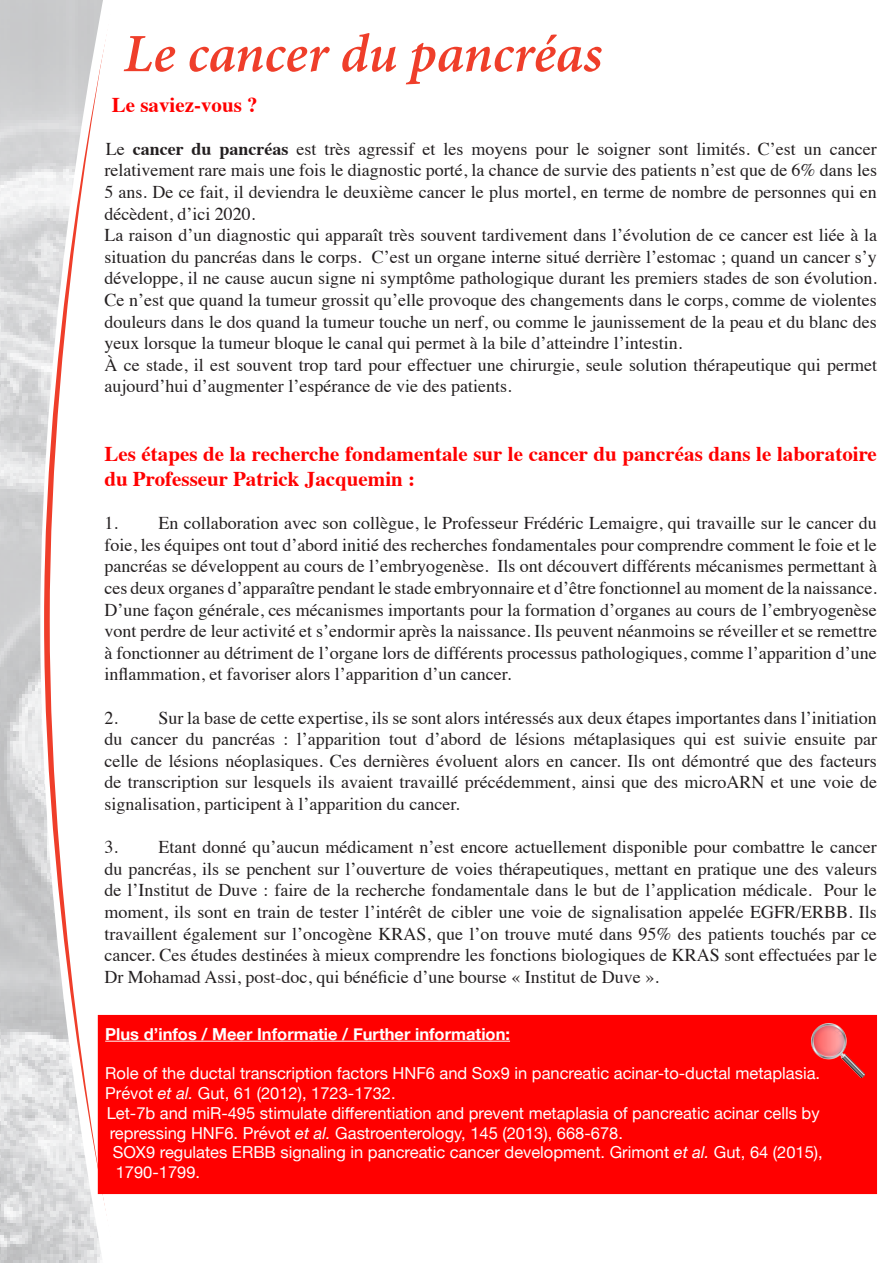
<style>
.page{position:relative;width:893px;height:1263px;background:#fff}
.page>*{position:absolute;margin:0;border:0;box-sizing:border-box;transform-origin:0 0}
.t1{font:italic 600 54px "Minion Pro";letter-spacing:-.005em;color:#ef3e2a}
.t2{font:700 21px/25.2px "Times";color:#f00}
.t3{font:18px/21.6px "Times";color:#231f20;text-align:justify}
.t4{font:16.5px/19.8px "Helvetica Neue";color:#fff}
.t5{font:700 16.5px "Helvetica Neue";color:#fff}
.s1{font-weight:700}
.s2{font-style:italic}
</style>
<div class="page">
<svg style="left:842px;top:1194px;width:35px;height:1px"></svg>
<img style="left:0;top:0;width:104px;height:1263px">
<div style="left:98px;top:1015px;width:779px;height:179px;background:#f00"></div>
<hr style="left:105px;top:1041px;width:405px;height:1px;background:#fff">
<img style="left:811px;top:1023px;width:54px;height:54px">
<p class="t1" style="left:124px;top:16px;width:480px">Le cancer du pancréas</p>
<p class="t2" style="left:112px;top:90px;width:147px">Le saviez-vous ?</p>
<p class="t3" style="left:104px;top:136px;width:774px">Le <span class="s1">cancer du pancréas</span> est très agressif et les moyens pour le soigner sont limités. C’est un cancer relativement rare mais une fois le diagnostic porté, la chance de survie des patients n’est que de 6% dans les 5 ans. De ce fait, il deviendra le deuxième cancer le plus mortel, en terme de nombre de personnes qui en décèdent, d’ici 2020.</p>
<p class="t3" style="left:104px;top:223px;width:774px">La raison d’un diagnostic qui apparaît très souvent tardivement dans l’évolution de ce cancer est liée à la situation du pancréas dans le corps. C’est un organe interne situé derrière l’estomac ; quand un cancer s’y développe, il ne cause aucun signe ni symptôme pathologique durant les premiers stades de son évolution.<br>Ce n’est que quand la tumeur grossit qu’elle provoque des changements dans le corps, comme de violentes douleurs dans le dos quand la tumeur touche un nerf, ou comme le jaunissement de la peau et du blanc des yeux lorsque la tumeur bloque le canal qui permet à la bile d’atteindre l’intestin.</p>
<p class="t3" style="left:104px;top:352px;width:774px">À ce stade, il est souvent trop tard pour effectuer une chirurgie, seule solution thérapeutique qui permet aujourd’hui d’augmenter l’espérance de vie des patients.</p>
<p class="t2" style="left:104px;top:439px;width:774px">Les étapes de la recherche fondamentale sur le cancer du pancréas dans le laboratoire du Professeur Patrick Jacquemin :</p>
<p class="t3" style="left:104px;top:511px;width:774px">1. En collaboration avec son collègue, le Professeur Frédéric Lemaigre, qui travaille sur le cancer du foie, les équipes ont tout d’abord initié des recherches fondamentales pour comprendre comment le foie et le pancréas se développent au cours de l’embryogenèse. Ils ont découvert différents mécanismes permettant à ces deux organes d’apparaître pendant le stade embryonnaire et d’être fonctionnel au moment de la naissance.<br>D’une façon générale, ces mécanismes importants pour la formation d’organes au cours de l’embryogenèse vont perdre de leur activité et s’endormir après la naissance. Ils peuvent néanmoins se réveiller et se remettre à fonctionner au détriment de l’organe lors de différents processus pathologiques, comme l’apparition d’une inflammation, et favoriser alors l’apparition d’un cancer.</p>
<p class="t3" style="left:104px;top:705px;width:774px">2. Sur la base de cette expertise, ils se sont alors intéressés aux deux étapes importantes dans l’initiation du cancer du pancréas : l’apparition tout d’abord de lésions métaplasiques qui est suivie ensuite par celle de lésions néoplasiques. Ces dernières évoluent alors en cancer. Ils ont démontré que des facteurs de transcription sur lesquels ils avaient travaillé précédemment, ainsi que des microARN et une voie de signalisation, participent à l’apparition du cancer.</p>
<p class="t3" style="left:104px;top:835px;width:774px">3. Etant donné qu’aucun médicament n’est encore actuellement disponible pour combattre le cancer du pancréas, ils se penchent sur l’ouverture de voies thérapeutiques, mettant en pratique une des valeurs de l’Institut de Duve : faire de la recherche fondamentale dans le but de l’application médicale. Pour le moment, ils sont en train de tester l’intérêt de cibler une voie de signalisation appelée EGFR/ERBB. Ils travaillent également sur l’oncogène KRAS, que l’on trouve muté dans 95% des patients touchés par ce cancer. Ces études destinées à mieux comprendre les fonctions biologiques de KRAS sont effectuées par le Dr Mohamad Assi, post-doc, qui bénéficie d’une bourse « Institut de Duve ».</p>
<p class="t5" style="left:105px;top:1021px;width:406px">Plus d’infos / Meer Informatie / Further information:</p>
<p class="t4" style="left:105px;top:1064px;width:716px">Role of the ductal transcription factors HNF6 and Sox9 in pancreatic acinar-to-ductal metaplasia.</p>
<p class="t4" style="left:105px;top:1084px;width:292px">Prévot <span class="s2">et al.</span> Gut, 61 (2012), 1723-1732.</p>
<p class="t4" style="left:107px;top:1104px;width:714px">Let-7b and miR-495 stimulate differentiation and prevent metaplasia of pancreatic acinar cells by repressing HNF6. Prévot <span class="s2">et al.</span> Gastroenterology, 145 (2013), 668-678.</p>
<p class="t4" style="left:113px;top:1143px;width:711px">SOX9 regulates ERBB signaling in pancreatic cancer development. Grimont <span class="s2">et al.</span> Gut, 64 (2015),<br>1790-1799.</p>
</div>
